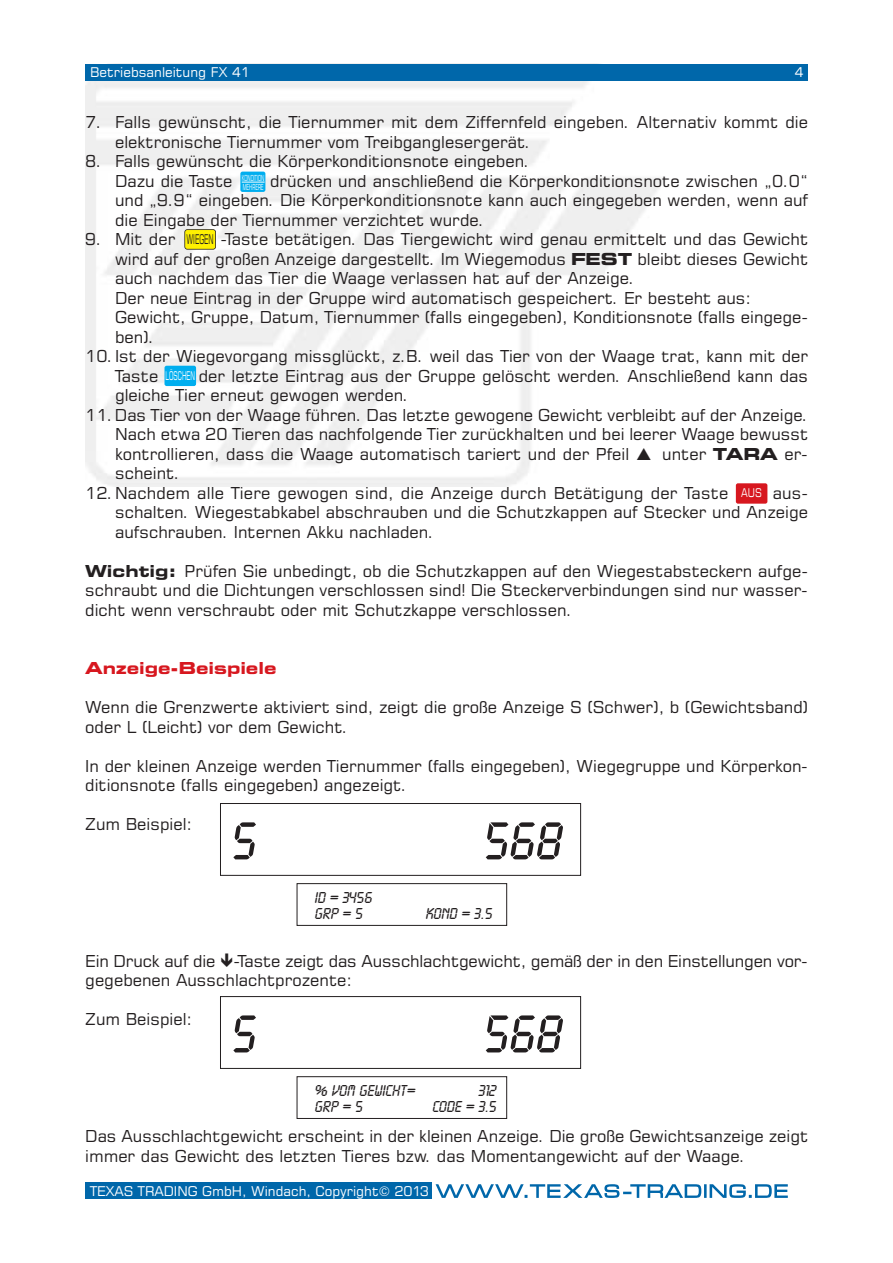
<style>
.page{position:relative;width:893px;height:1263px;background:#fff}
.page>*{position:absolute;margin:0;border:0;box-sizing:border-box;transform-origin:0 0}
.t1{font:55.5px "Lcd D";color:#231f20}
.t2{font:16.5px/19.5px "Square 721 BT";color:#231f20}
.t3{font:16.5px/16.5px "Lcd D";color:#231f20}
.t4{font:700 expanded 16.5px "Square 721 BT";color:#d7171f}
.t5{font:13.5px "Square 721 BT";color:#fff}
.t6{font:13.5px "Square 721 BT";color:#231f20;scale:.5 1}
.t7{font:12px "Square 721 BT";color:#fff;scale:.5 1}
.t8{font:12px "Square 721 BT";color:#fff;scale:.8 1}
.t9{font:8.4px/8.4px "Square 721 BT";color:#fff;scale:.5 1}
.s1{font-weight:700;font-stretch:expanded}
</style>
<div class="page">
<img style="left:85px;top:81px;width:579px;height:406px">
<div style="left:85px;top:64px;width:723px;height:17px;background:#0067aa"></div>
<svg style="left:436px;top:1184px;width:352px;height:14px"></svg>
<div style="left:85px;top:1182px;width:346px;height:17px;background:#0067aa"></div>
<div style="left:220px;top:803px;width:361px;height:73px;border:1px solid #231f20"></div>
<div style="left:297px;top:883px;width:210px;height:43px;border:1px solid #231f20"></div>
<div style="left:220px;top:996px;width:361px;height:73px;border:1px solid #231f20"></div>
<div style="left:297px;top:1076px;width:210px;height:43px;border:1px solid #231f20"></div>
<div style="left:164px;top:366px;width:32px;height:20px;background:#00aeef;border-radius:2px"></div>
<div style="left:736px;top:483px;width:31px;height:21px;background:#d7171f;border-radius:2px"></div>
<div style="left:185px;top:230px;width:31px;height:19px;background:#fff101;border-radius:3px"></div>
<div style="left:184px;top:229px;width:32px;height:21px;border:2px solid #231f20;border-radius:3px"></div>
<div style="left:240px;top:172px;width:25px;height:20px;background:#00aeef;border-radius:2px"></div>
<svg style="left:242px;top:182px;width:23px;height:1px"></svg>
<svg style="left:637px;top:448px;width:14px;height:12px"></svg>
<p class="t5" style="left:90px;top:68px;width:161px">Betriebsanleitung FX 41</p>
<p class="t5" style="left:794px;top:68px;width:11px">4</p>
<p class="t2" style="left:115px;top:114px;width:695px;text-indent:-30px">7. Falls gewünscht, die Tiernummer mit dem Ziffernfeld eingeben. Alternativ kommt die elektronische Tiernummer vom Treibganglesergerät.</p>
<p class="t2" style="left:115px;top:153px;width:416px;text-indent:-30px">8. Falls gewünscht die Körperkonditionsnote eingeben.<br>Dazu die Taste</p>
<p class="t2" style="left:115px;top:173px;width:695px;text-align:justify;text-indent:155px">drücken und anschließend die Körperkonditionsnote zwischen „0.0“ und „9.9“ eingeben. Die Körperkonditionsnote kann auch eingegeben werden, wenn auf die Eingabe der Tiernummer verzichtet wurde.</p>
<p class="t2" style="left:85px;top:231px;width:92px">9. Mit der</p>
<p class="t2" style="left:221px;top:231px;width:589px">-Taste betätigen. Das Tiergewicht wird genau ermittelt und das Gewicht</p>
<p class="t2" style="left:115px;top:251px;width:695px">wird auf der großen Anzeige dargestellt. Im Wiegemodus <span class="s1">FEST</span> bleibt dieses Gewicht</p>
<p class="t2" style="left:115px;top:270px;width:521px">auch nachdem das Tier die Waage verlassen hat auf der Anzeige.</p>
<p class="t2" style="left:115px;top:290px;width:637px">Der neue Eintrag in der Gruppe wird automatisch gespeichert. Er besteht aus:</p>
<p class="t2" style="left:115px;top:309px;width:695px">Gewicht, Gruppe, Datum, Tiernummer (falls eingegeben), Konditionsnote (falls eingege-</p>
<p class="t2" style="left:115px;top:329px;width:41px">ben).</p>
<p class="t2" style="left:85px;top:348px;width:724px">10.Ist der Wiegevorgang missglückt, z.B. weil das Tier von der Waage trat, kann mit der</p>
<p class="t2" style="left:115px;top:368px;width:45px">Taste</p>
<p class="t2" style="left:199px;top:368px;width:611px">der letzte Eintrag aus der Gruppe gelöscht werden. Anschließend kann das</p>
<p class="t2" style="left:115px;top:387px;width:295px">gleiche Tier erneut gewogen werden.</p>
<p class="t2" style="left:85px;top:407px;width:724px">11.Das Tier von der Waage führen. Das letzte gewogene Gewicht verbleibt auf der Anzeige.</p>
<p class="t2" style="left:115px;top:426px;width:695px">Nach etwa 20 Tieren das nachfolgende Tier zurückhalten und bei leerer Waage bewusst</p>
<p class="t2" style="left:115px;top:446px;width:516px">kontrollieren, dass die Waage automatisch tariert und der Pfeil</p>
<p class="t2" style="left:662px;top:446px;width:147px">unter <span class="s1">TARA</span> er-</p>
<p class="t2" style="left:85px;top:465px;width:645px;text-indent:30px">scheint.<br>12.Nachdem alle Tiere gewogen sind, die Anzeige durch Betätigung der Taste</p>
<p class="t9" style="left:242px;top:175px;width:47px">KONDITION<br>MEHRERE</p>
<p class="t6" style="left:187px;top:234px;width:56px">WIEGEN</p>
<p class="t7" style="left:166px;top:371px;width:60px">LÖSCHEN</p>
<p class="t8" style="left:741px;top:489px;width:27px">AUS</p>
<p class="t2" style="left:115px;top:485px;width:695px;text-align:justify;text-indent:658px">aus&shy;schalten. Wiegestabkabel abschrauben und die Schutzkappen auf Stecker und Anzeige aufschrauben. Internen Akku nachladen.</p>
<p class="t2" style="left:85px;top:563px;width:724px;text-align:justify"><span class="s1">Wichtig:</span> Prüfen Sie unbedingt, ob die Schutzkappen auf den Wiegestabsteckern aufge&shy;schraubt und die Dichtungen verschlossen sind! Die Steckerverbindungen sind nur wasser&shy;dicht wenn verschraubt oder mit Schutzkappe verschlossen.</p>
<p class="t4" style="left:85px;top:662px;width:193px">Anzeige-Beispiele</p>
<p class="t2" style="left:85px;top:699px;width:724px">Wenn die Grenzwerte aktiviert sind, zeigt die große Anzeige S (Schwer), b (Gewichtsband) oder L (Leicht) vor dem Gewicht.</p>
<p class="t2" style="left:85px;top:758px;width:724px">In der kleinen Anzeige werden Tiernummer (falls eingegeben), Wiegegruppe und Körperkon&shy;ditionsnote (falls eingegeben) angezeigt.</p>
<p class="t2" style="left:85px;top:816px;width:108px">Zum Beispiel:</p>
<h1 class="t1" style="left:228px;top:808px;width:29px">S</h1>
<h1 class="t1" style="left:481px;top:808px;width:81px">568</h1>
<p class="t3" style="left:314px;top:888px;width:59px">ID = 3456<br>GRP = 5</p>
<p class="t3" style="left:425px;top:905px;width:68px">KOND = 3.5</p>
<p class="t2" style="left:85px;top:953px;width:724px">Ein Druck auf die -Taste zeigt das Ausschlachtgewicht, gemäß der in den Einstellungen vor&shy;gegebenen Ausschlachtprozente:</p>
<p class="t2" style="left:85px;top:1011px;width:108px">Zum Beispiel:</p>
<h1 class="t1" style="left:228px;top:1001px;width:29px">S</h1>
<h1 class="t1" style="left:481px;top:1001px;width:81px">568</h1>
<p class="t3" style="left:314px;top:1081px;width:102px">% VOM GEWICHT=</p>
<p class="t3" style="left:478px;top:1081px;width:20px">312</p>
<p class="t3" style="left:314px;top:1098px;width:50px">GRP = 5</p>
<p class="t3" style="left:432px;top:1098px;width:66px">CODE = 3.5</p>
<p class="t2" style="left:85px;top:1128px;width:724px">Das Ausschlachtgewicht erscheint in der kleinen Anzeige. Die große Gewichtsanzeige zeigt immer das Gewicht des letzten Tieres bzw. das Momentangewicht auf der Waage.</p>
<p class="t5" style="left:90px;top:1186px;width:340px">TEXAS TRADING GmbH, Windach, Copyright© 2013</p>
</div>
